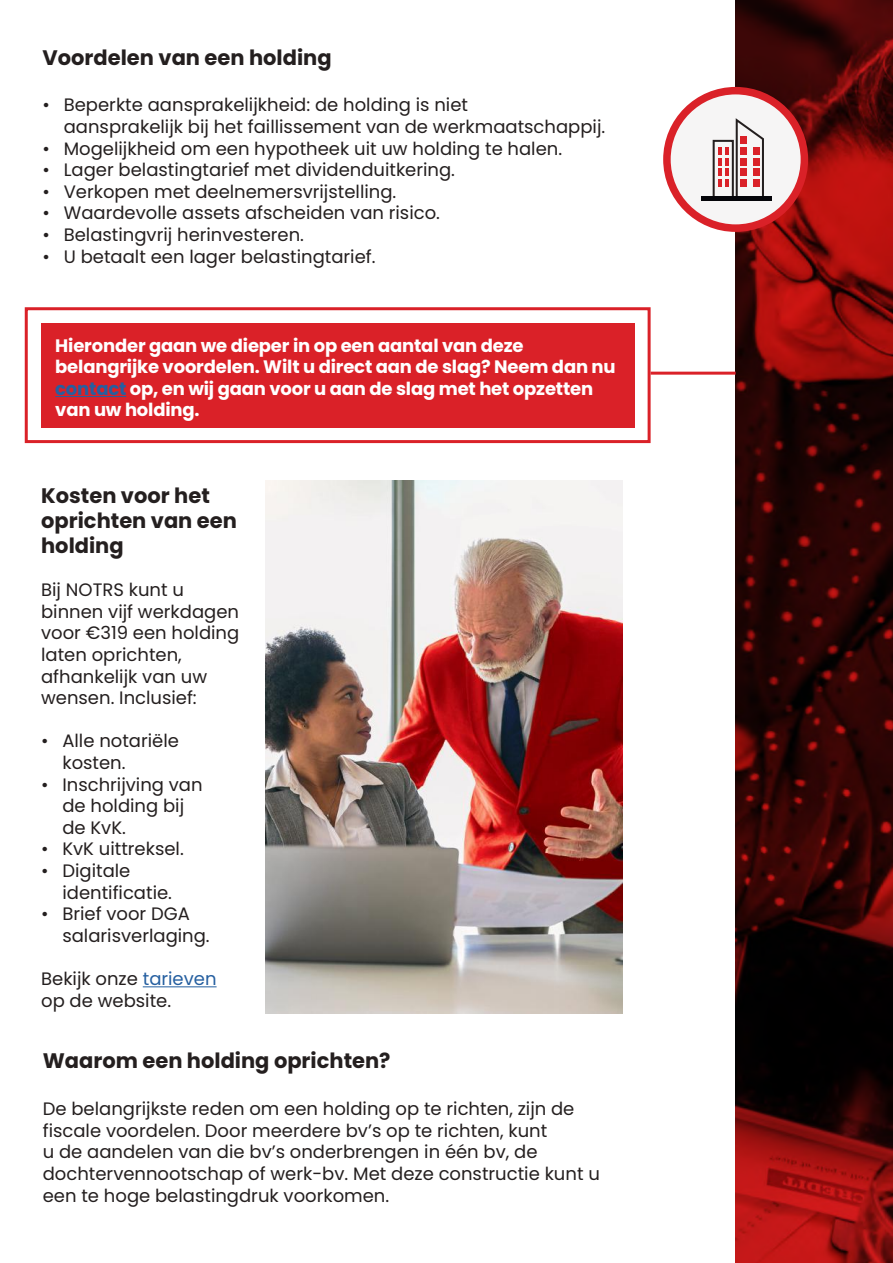
<style>
.page{position:relative;width:893px;height:1263px;background:#fff}
.page>*{position:absolute;margin:0;border:0;box-sizing:border-box;transform-origin:0 0}
.t1{font:700 21px/25.2px "Poppins";color:#241f1f}
.t2{font:18px/21.6px "Poppins";color:#241f1f}
.t3{font:700 18px/21.6px "Poppins";letter-spacing:-.01em;color:#fff}
.s1{color:#255fa0}
</style>
<div class="page">
<img style="left:736px;top:0;width:157px;height:1263px">
<hr style="left:143px;top:986px;width:74px;height:1px;background:#255fa0">
<img style="left:266px;top:480px;width:357px;height:533px">
<hr style="left:651px;top:372px;width:85px;height:3px;background:#da2128">
<div style="left:41px;top:323px;width:594px;height:104px;background:#da2128"></div>
<hr style="left:55px;top:396px;width:71px;height:1px;background:#255fa0">
<div style="left:667px;top:91px;width:137px;height:137px;background:#f6f5f5;border-radius:50%"></div>
<div style="left:663px;top:87px;width:145px;height:145px;border:8px solid #da2128;border-radius:50%"></div>
<div style="left:25px;top:307px;width:626px;height:136px;border:3px solid #da2128"></div>
<div style="left:713px;top:140px;width:21px;height:58px;border:2px solid #241f1f"></div>
<svg style="left:735px;top:118px;width:30px;height:79px"></svg>
<svg style="left:718px;top:147px;width:11px;height:40px"></svg>
<div style="left:741px;top:147px;width:6px;height:8px;background:#da2128"></div>
<div style="left:753px;top:147px;width:6px;height:8px;background:#da2128"></div>
<div style="left:741px;top:137px;width:6px;height:7px;background:#da2128"></div>
<div style="left:741px;top:158px;width:6px;height:7px;background:#da2128"></div>
<div style="left:753px;top:158px;width:6px;height:7px;background:#da2128"></div>
<div style="left:741px;top:169px;width:6px;height:7px;background:#da2128"></div>
<div style="left:753px;top:169px;width:6px;height:7px;background:#da2128"></div>
<div style="left:741px;top:179px;width:6px;height:8px;background:#da2128"></div>
<div style="left:753px;top:179px;width:6px;height:8px;background:#da2128"></div>
<hr style="left:702px;top:197px;width:70px;height:4px;background:#05050a">
<p class="t1" style="left:43px;top:45px;width:291px">Voordelen van een holding</p>
<p class="t2" style="left:64px;top:94px;width:543px;text-indent:-21px">• Beperkte aansprakelijkheid: de holding is niet<br>aansprakelijk bij het faillissement van de werkmaatschappij.</p>
<p class="t2" style="left:43px;top:138px;width:521px">• Mogelijkheid om een hypotheek uit uw holding te halen.</p>
<p class="t2" style="left:43px;top:159px;width:414px">• Lager belastingtarief met dividenduitkering.</p>
<p class="t2" style="left:43px;top:181px;width:355px">• Verkopen met deelnemersvrijstelling.</p>
<p class="t2" style="left:43px;top:202px;width:399px">• Waardevolle assets afscheiden van risico.</p>
<p class="t2" style="left:43px;top:224px;width:263px">• Belastingvrij herinvesteren.</p>
<p class="t2" style="left:43px;top:246px;width:335px">• U betaalt een lager belastingtarief.</p>
<p class="t3" style="left:55px;top:335px;width:562px">Hieronder gaan we dieper in op een aantal van deze belangrijke voordelen. Wilt u direct aan de slag? Neem dan nu <span class="s1">contact</span> op, en wij gaan voor u aan de slag met het opzetten van uw holding.</p>
<p class="t1" style="left:41px;top:483px;width:197px">Kosten voor het oprichten van een holding</p>
<p class="t2" style="left:41px;top:579px;width:200px">Bij NOTRS kunt u binnen vijf werkdagen voor €319 een holding laten oprichten, afhankelijk van uw wensen. Inclusief:</p>
<p class="t2" style="left:62px;top:730px;width:118px;text-indent:-21px">• Alle notariële kosten.</p>
<p class="t2" style="left:62px;top:774px;width:142px;text-indent:-21px">• Inschrijving van de holding bij de KvK.</p>
<p class="t2" style="left:41px;top:838px;width:144px">• KvK uittreksel.</p>
<p class="t2" style="left:62px;top:860px;width:111px;text-indent:-21px">• Digitale identificatie.</p>
<p class="t2" style="left:62px;top:903px;width:149px;text-indent:-21px">• Brief voor DGA salarisverlaging.</p>
<p class="t2" style="left:41px;top:968px;width:177px">Bekijk onze <span class="s1">tarieven </span>op de website.</p>
<p class="t1" style="left:43px;top:1048px;width:349px">Waarom een holding oprichten?</p>
<p class="t2" style="left:43px;top:1098px;width:559px">De belangrijkste reden om een holding op te richten, zijn de fiscale voordelen. Door meerdere bv’s op te richten, kunt<br>u de aandelen van die bv’s onderbrengen in één bv, de dochtervennootschap of werk-bv. Met deze constructie kunt u een te hoge belastingdruk voorkomen.</p>
</div>
